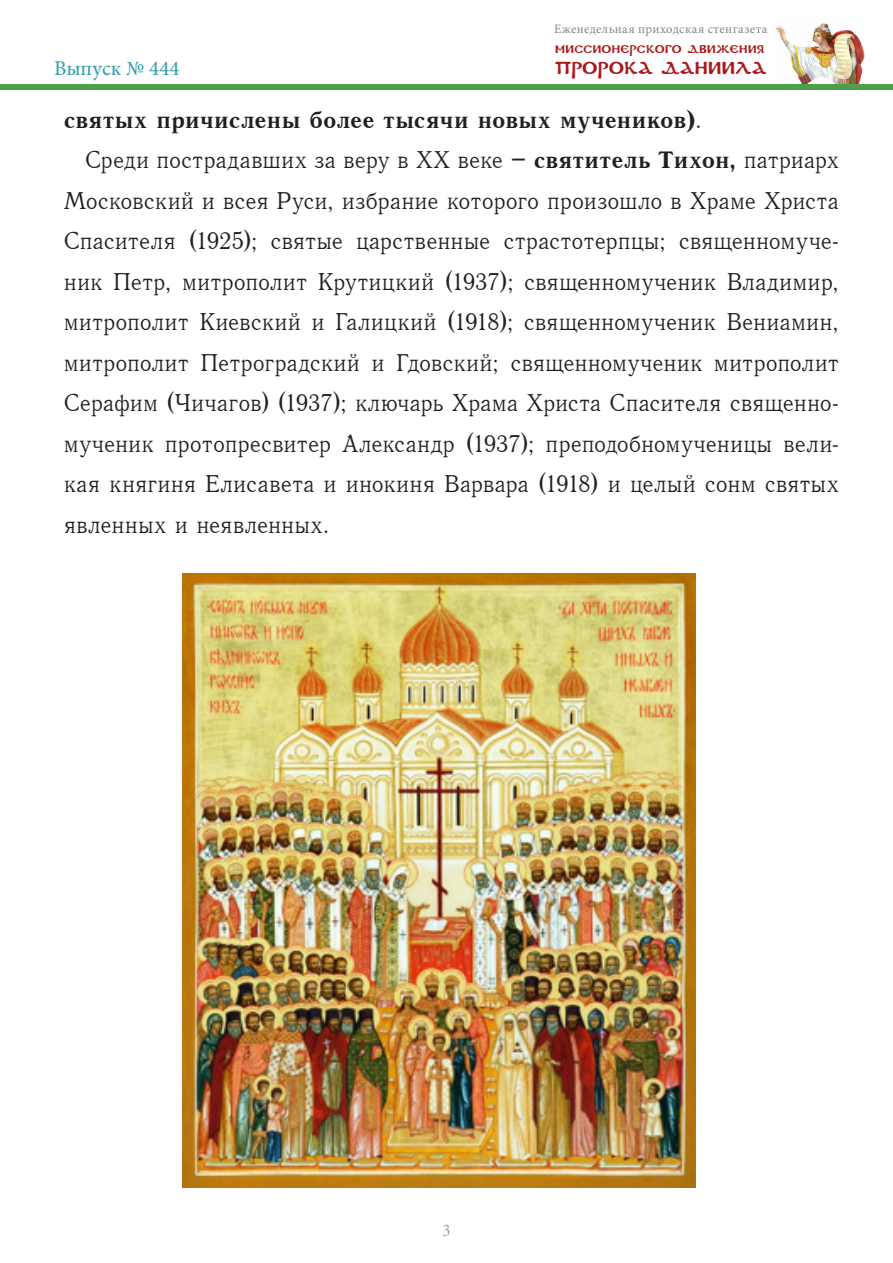
<style>
.page{position:relative;width:893px;height:1263px;background:#fff}
.page>*{position:absolute;margin:0;border:0;box-sizing:border-box;transform-origin:0 0}
._2__Основной_текст{font:24px/40.5px "Quant Antiqua C";letter-spacing:-.005em;color:#231f20;text-align:justify}
._2__Основной_текст-2{font:24px "Quant Antiqua C Bold";letter-spacing:-.01em;color:#231f20}
.t1{font:21px "Minion Pro";color:#2e9daa}
.t2{font:18px "Minion Pro";color:#9fa9a4}
.t3{font:17.1px "DS Coptic";letter-spacing:.01em;color:#aa181b}
.t4{font:12.75px "Minion Pro";letter-spacing:.03em;color:#7f8885}
.t5{font:10.95px "DS Coptic";letter-spacing:.025em;color:#aa181b}
.s1{font-family:"Quant Antiqua C"}
.s2{font-family:"Quant Antiqua C Bold"}
</style>
<div class="page">
<img style="left:776px;top:23px;width:89px;height:61px">
<div style="left:0;top:84px;width:893px;height:5px;background:#4aa14a"></div>
<img style="left:183px;top:573px;width:512px;height:614px">
<p class="t1" style="left:54px;top:54px;width:127px">Выпуск № 444</p>
<p class="t4" style="left:554px;top:21px;width:215px">Еженедельная приходская стенгазета</p>
<p class="t5" style="left:555px;top:42px;width:210px">Миссионерского движения</p>
<p class="t3" style="left:555px;top:57px;width:213px">ПРОРОКА ДАНИИЛА</p>
<p class="_2__Основной_текст-2" style="left:64px;top:107px;width:640px">святых причислены более тысячи новых мучеников)<span class="s1">.</span></p>
<p class="_2__Основной_текст" style="left:64px;top:140px;width:777px;text-indent:21px">Среди пострадавших за веру в ХХ веке – <span class="s2">святитель Тихон,</span> патриарх Московский и всея Руси, избрание которого произошло в Храме Христа Спасителя (1925); святые царственные страстотерпцы; священномуче&shy;ник Петр, митрополит Крутицкий (1937); священномученик Владимир, митрополит Киевский и Галицкий (1918); священномученик Вениамин, митрополит Петроградский и Гдовский; священномученик митрополит Серафим (Чичагов) (1937); ключарь Храма Христа Спасителя священно&shy;мученик протопресвитер Александр (1937); преподобномученицы вели&shy;кая княгиня Елисавета и инокиня Варвара (1918) и целый сонм святых явленных и неявленных.</p>
<p class="t2" style="left:442px;top:1218px;width:10px">3</p>
</div>
